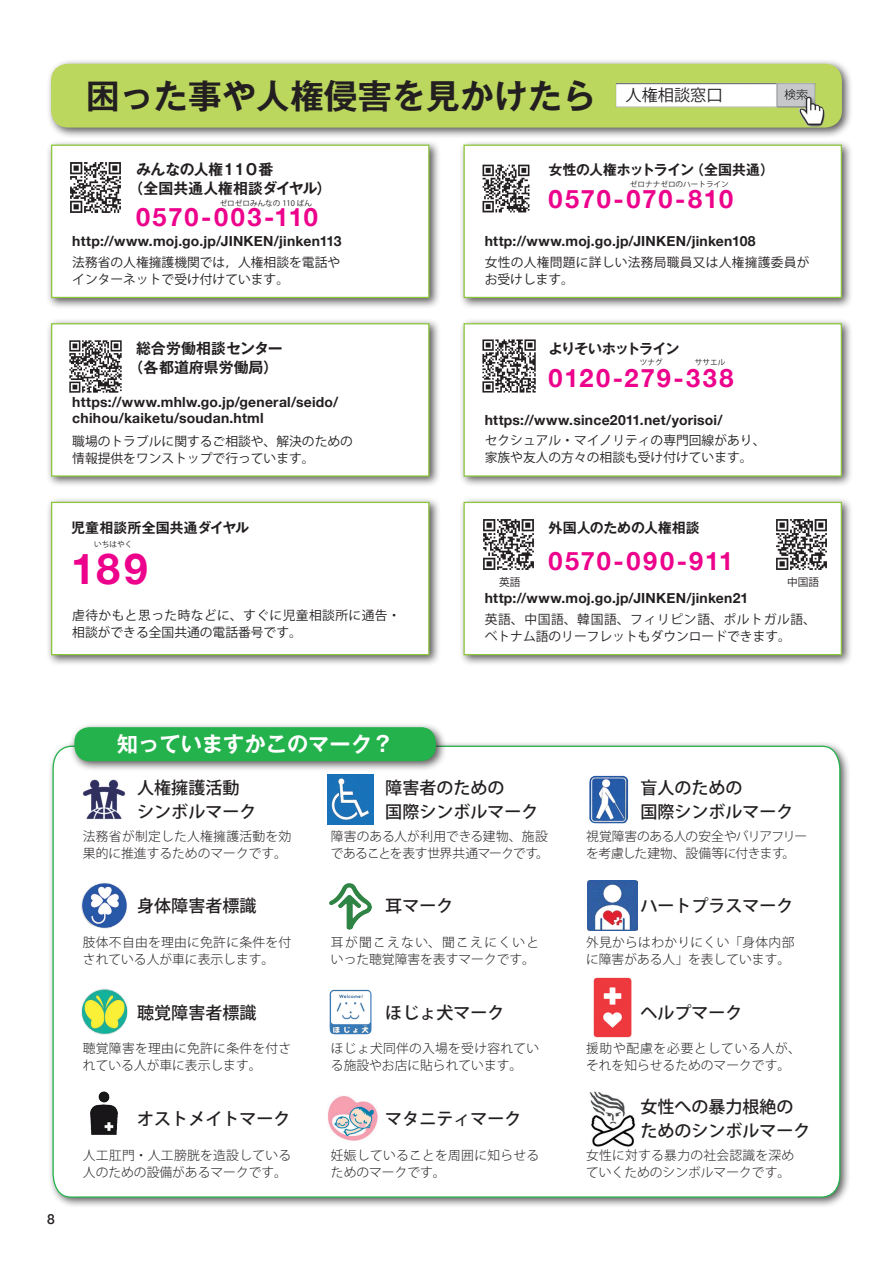
<style>
.page{position:relative;width:893px;height:1263px;background:#fff}
.page>*{position:absolute;margin:0;border:0;box-sizing:border-box;transform-origin:0 0}
.t1{font:700 42.45px "Helvetica Neue";color:#ed028c}
.t2{font:700 34.05px "Gothic MB101 Pro De";color:#231f20}
.t3{font:700 25.35px "Helvetica Neue";letter-spacing:.07em;color:#ed028c}
.t4{font:700 21.3px "Gothic MB101 Pro De";color:#fff}
.t5{font:500 16.95px/23.4px "Koz Go Pro";color:#231f20}
.t6{font:16.2px "Koz Go Pr 6 N";color:#231f20}
.t7{font:700 14.85px/19.2px "Gothic MB101 Pro De";letter-spacing:-.03em;color:#231f20}
.t8{font:700 14.85px/19.2px "Gothic MB101 Pro De";letter-spacing:-.01em;color:#231f20;text-align:center}
.t9{font:700 13.95px/15.9px "Helvetica Neue";letter-spacing:.015em;color:#231f20}
.t10{font:700 13.95px "Gothic MB101 Pro De";letter-spacing:-.025em;color:#231f20}
.t11{font:700 13.95px "Gothic MB101 Pro De";letter-spacing:.005em;color:#231f20}
.t12{font:700 13.95px "Gothic MB101 Pro De";letter-spacing:-.05em;color:#231f20}
.t13{font:700 13.95px "Gothic MB101 Pro De";letter-spacing:-.065em;color:#231f20}
.t14{font:500 13.8px "Helvetica Neue";color:#231f20}
.t15{font:300 12.75px/17px "Koz Go Pro";letter-spacing:.02em;color:#231f20}
.t16{font:12.75px/17px "Koz Go Pro";color:#231f20}
.t17{font:300 12.75px/17px "Koz Go Pro";color:#231f20}
.t18{font:12.75px/17px "Koz Go Pro";letter-spacing:.03em;color:#231f20}
.t19{font:300 12.75px/17px "Koz Go Pro";letter-spacing:.025em;color:#231f20}
.t20{font:300 12.75px/17px "Koz Go Pro";letter-spacing:.03em;color:#231f20}
.t21{font:12.75px/17px "Koz Go Pro";letter-spacing:.02em;color:#231f20}
.t22{font:300 12.75px/17px "Koz Go Pro";letter-spacing:-.035em;color:#231f20}
.t23{font:300 12.75px "Koz Go Pro";letter-spacing:-.04em;color:#231f20}
.t24{font:300 12.75px "Koz Go Pro";letter-spacing:-.025em;color:#231f20}
.t25{font:10.65px "Koz Go Pro";color:#231f20}
.t26{font:7.65px "Koz Go Pr 6 N";color:#231f20}
</style>
<div class="page">
<div style="left:459px;top:497px;width:394px;height:169px;background:#231f20;opacity:.75"></div>
<div style="left:463px;top:502px;width:379px;height:153px;background:#fff;border:1px solid #8bc63e"></div>
<div style="left:459px;top:318px;width:394px;height:170px;background:#231f20;opacity:.75"></div>
<div style="left:463px;top:323px;width:379px;height:154px;background:#fff;border:1px solid #8bc63e"></div>
<div style="left:46px;top:497px;width:395px;height:169px;background:#231f20;opacity:.75"></div>
<div style="left:51px;top:502px;width:378px;height:153px;background:#fff;border:1px solid #8bc63e"></div>
<div style="left:46px;top:140px;width:395px;height:169px;background:#231f20;opacity:.75"></div>
<div style="left:51px;top:145px;width:378px;height:153px;background:#fff;border:1px solid #8bc63e"></div>
<div style="left:46px;top:318px;width:395px;height:170px;background:#231f20;opacity:.75"></div>
<div style="left:51px;top:323px;width:378px;height:154px;background:#fff;border:1px solid #8bc63e"></div>
<div style="left:459px;top:140px;width:394px;height:169px;background:#231f20;opacity:.75"></div>
<div style="left:463px;top:145px;width:379px;height:153px;background:#fff;border:1px solid #8bc63e"></div>
<div style="left:46px;top:59px;width:807px;height:80px;background:#231f20;opacity:.75"></div>
<div style="left:51px;top:64px;width:791px;height:64px;background:#bbd75e;border-radius:17px"></div>
<img style="left:616px;top:83px;width:209px;height:44px">
<div style="left:48px;top:740px;width:804px;height:469px;background:#231f20;opacity:.75"></div>
<svg style="left:52px;top:745px;width:789px;height:453px"></svg>
<img style="left:79px;top:779px;width:50px;height:40px">
<img style="left:81px;top:882px;width:47px;height:47px">
<img style="left:81px;top:988px;width:32px;height:47px">
<img style="left:90px;top:1091px;width:28px;height:44px">
<img style="left:327px;top:774px;width:47px;height:50px">
<img style="left:329px;top:883px;width:38px;height:34px">
<img style="left:329px;top:990px;width:43px;height:44px">
<img style="left:327px;top:1096px;width:50px;height:45px">
<img style="left:589px;top:776px;width:39px;height:47px">
<img style="left:588px;top:881px;width:49px;height:50px">
<img style="left:594px;top:978px;width:37px;height:60px">
<img style="left:588px;top:1088px;width:48px;height:60px">
<div style="left:69px;top:722px;width:378px;height:51px;background:#231f20;opacity:.75"></div>
<div style="left:74px;top:727px;width:362px;height:34px;background:#23b24b;border-radius:15px"></div>
<img style="left:70px;top:162px;width:51px;height:51px">
<img style="left:69px;top:340px;width:53px;height:53px">
<img style="left:482px;top:164px;width:48px;height:49px">
<img style="left:482px;top:339px;width:54px;height:54px">
<img style="left:483px;top:519px;width:51px;height:51px">
<img style="left:776px;top:519px;width:51px;height:51px">
<h2 class="t2" style="left:86px;top:68px;width:512px">困った事や人権侵害を見かけたら</h2>
<p class="t6" style="left:626px;top:86px;width:98px">人権相談窓口</p>
<p class="t7" style="left:129px;top:158px;width:204px;text-indent:7px">みんなの人権１１０番<br>（全国共通人権相談ダイヤル(</p>
<h3 class="t3" style="left:136px;top:198px;width:183px">0570-003-110</h3>
<p class="t26" style="left:220px;top:199px;width:94px">ゼロゼロみんなの 110 ばん</p>
<p class="t9" style="left:72px;top:234px;width:271px">http://www.moj.go j p. /JINKEN/jinken113</p>
<p class="t16" style="left:72px;top:254px;width:269px">法務省の人権擁護機関では，人権相談を電話やインターネットで受け付けています。</p>
<p class="t8" style="left:129px;top:337px;width:156px">総合労働相談センター（各都道府県労働局(</p>
<p class="t9" style="left:72px;top:395px;width:267px">https://www.mhlw.go j p. /general/seido/ chihou/kaiketu/soudan.html</p>
<p class="t16" style="left:72px;top:433px;width:282px">職場のトラブルに関するご相談や、解決のための情報提供をワンストップで行っています。</p>
<p class="t11" style="left:71px;top:516px;width:179px">児童相談所全国共通ダイヤル</p>
<h1 class="t1" style="left:71px;top:536px;width:78px">189</h1>
<p class="t26" style="left:94px;top:540px;width:40px">いちはやく</p>
<p class="t18" style="left:72px;top:607px;width:330px">虐待かもと思った時などに、すぐに児童相談所に通告・相談ができる全国共通の電話番号です。</p>
<p class="t10" style="left:690px;top:158px;width:85px">（全国共通(</p>
<p class="t12" style="left:549px;top:158px;width:147px">女性の人権ホットライン</p>
<h3 class="t3" style="left:549px;top:179px;width:186px">0570-070-810</h3>
<p class="t26" style="left:630px;top:180px;width:100px">ゼロナナゼロのハートライン</p>
<p class="t9" style="left:485px;top:234px;width:272px">http://www.moj.go j p. /JINKEN/jinken108</p>
<p class="t21" style="left:485px;top:254px;width:326px">女性の人権問題に詳しい法務局職員又は人権擁護委員がお受けします。</p>
<p class="t13" style="left:549px;top:337px;width:132px">よりそいホットライン</p>
<h3 class="t3" style="left:549px;top:358px;width:187px">0120-279-338</h3>
<p class="t26" style="left:640px;top:358px;width:87px">ツナグ　　　　ササエル</p>
<p class="t9" style="left:485px;top:412px;width:239px">https://www.since2011.net/yorisoi/</p>
<p class="t16" style="left:485px;top:433px;width:282px">セクシュアル・マイノリティの専門回線があり、家族や友人の方々の相談も受け付けています。</p>
<p class="t25" style="left:499px;top:575px;width:23px">英語</p>
<p class="t10" style="left:549px;top:516px;width:153px">外国人のための人権相談</p>
<h3 class="t3" style="left:549px;top:541px;width:186px">0570-090-911</h3>
<p class="t25" style="left:787px;top:575px;width:33px">中国語</p>
<p class="t9" style="left:485px;top:591px;width:265px">http://www.moj.go j p. /JINKEN/jinken21</p>
<p class="t16" style="left:485px;top:611px;width:333px">英語、中国語、韓国語、フィリピン語、ポルトガル語、ベトナム語のリーフレットもダウンロードできます。</p>
<p class="t14" style="left:47px;top:1208px;width:9px">8</p>
<h3 class="t4" style="left:117px;top:726px;width:278px">知っていますかこのマーク?</h3>
<p class="t5" style="left:137px;top:777px;width:121px">人権擁護活動シンボルマーク</p>
<p class="t5" style="left:385px;top:777px;width:155px">障害者のための<br>国際シンボルマーク</p>
<p class="t15" style="left:83px;top:828px;width:210px">法務省が制定した人権擁護活動を効果的に推進するためのマークです。</p>
<p class="t17" style="left:331px;top:828px;width:220px;text-align:right">障害のある人が利用できる建物、施設。</p>
<p class="t23" style="left:331px;top:845px;width:209px">であることを表す世界共通マークです</p>
<p class="t5" style="left:137px;top:895px;width:121px">身体障害者標識</p>
<p class="t5" style="left:385px;top:895px;width:70px">耳マーク</p>
<p class="t15" style="left:83px;top:934px;width:210px">肢体不自由を理由に免許に条件を付されている人が車に表示します。</p>
<p class="t17" style="left:331px;top:934px;width:210px">耳が聞こえない、聞こえにくいといった聴覚障害を表すマークです。</p>
<p class="t5" style="left:137px;top:1001px;width:121px">聴覚障害者標識</p>
<p class="t5" style="left:385px;top:1001px;width:121px">ほじょ犬マーク</p>
<p class="t15" style="left:83px;top:1040px;width:210px">聴覚障害を理由に免許に条件を付されている人が車に表示します。</p>
<p class="t15" style="left:331px;top:1040px;width:210px">ほじょ犬同伴の入場を受け容れている施設やお店に貼られています。</p>
<p class="t5" style="left:137px;top:1108px;width:155px">オストメイトマーク</p>
<p class="t5" style="left:385px;top:1108px;width:138px">マタニティマーク</p>
<p class="t17" style="left:83px;top:1146px;width:210px">人工肛門・人工膀胱を造設している人のための設備があるマークです。</p>
<p class="t15" style="left:331px;top:1146px;width:210px">妊娠していることを周囲に知らせるためのマークです。</p>
<p class="t5" style="left:640px;top:777px;width:155px">盲人のための<br>国際シンボルマーク</p>
<p class="t22" style="left:783px;top:828px;width:26px;text-indent:-197px">視覚障害のある人の安全やバリアフリー。</p>
<p class="t24" style="left:586px;top:845px;width:200px">を考慮した建物、設備等に付きます</p>
<p class="t5" style="left:640px;top:895px;width:155px">ハートプラスマーク</p>
<p class="t19" style="left:586px;top:934px;width:210px">外見からはわかりにくい「身体内部に障害がある人」を表しています。</p>
<p class="t5" style="left:640px;top:1001px;width:104px">ヘルプマーク</p>
<p class="t20" style="left:586px;top:1040px;width:216px">援助や配慮を必要としている人が、それを知らせるためのマークです。</p>
<p class="t5" style="left:640px;top:1096px;width:172px">女性への暴力根絶のためのシンボルマーク</p>
<p class="t15" style="left:586px;top:1146px;width:210px">女性に対する暴力の社会認識を深めていくためのシンボルマークです。</p>
</div>
